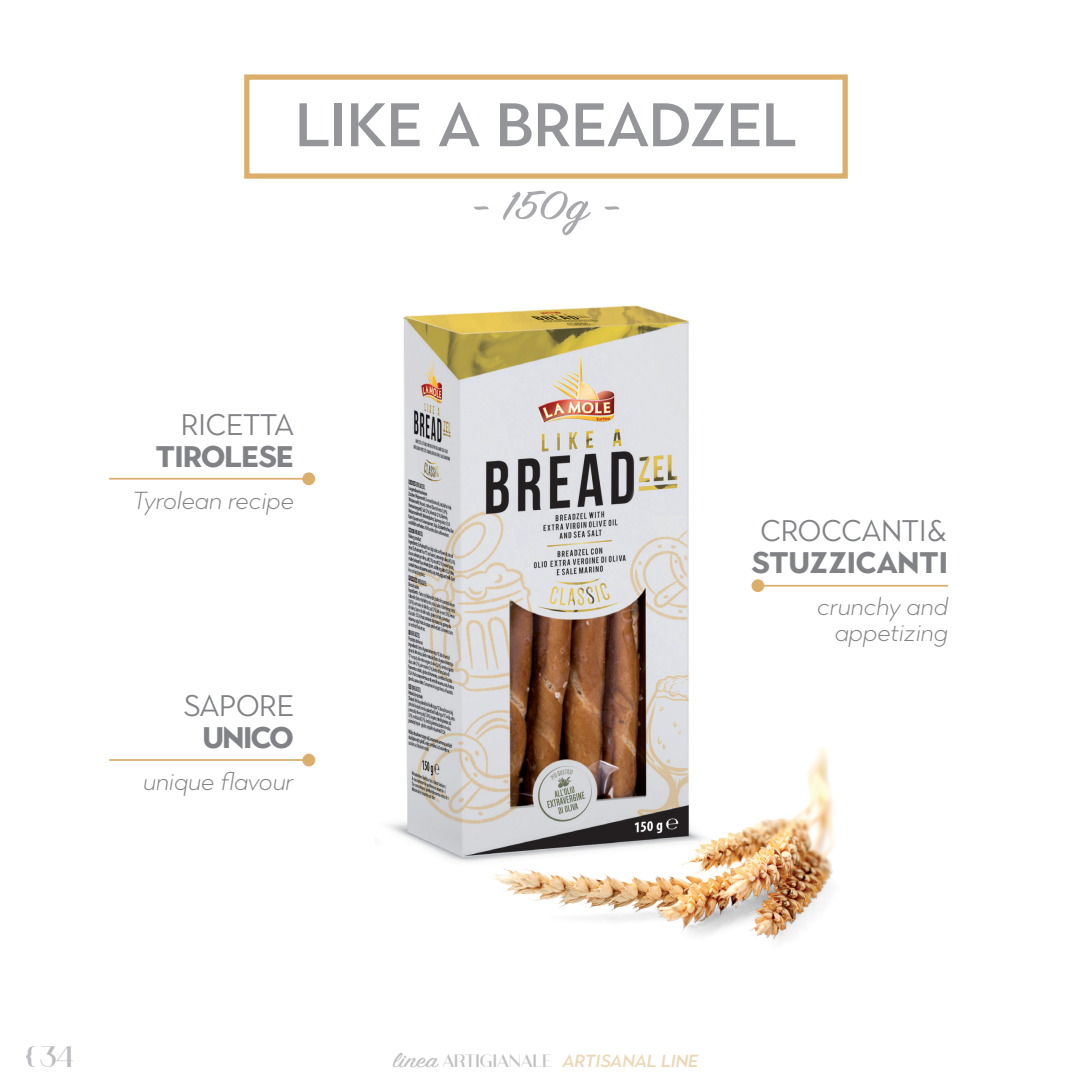
<style>
.page{position:relative;width:1092px;height:1092px;background:#fff}
.page>*{position:absolute;margin:0;border:0;box-sizing:border-box;transform-origin:0 0}
.t1{font:500 61.25px "Town 80 Text";color:#939598}
.t2{font:44.8px "Sign Painter House Script";color:#a8a9ad;scale:1.25 1}
.t3{font:31.5px "Athena";color:#bcbdc0}
.t4{font:700 29.75px/31.5px "Town 80 Text";letter-spacing:-.025em;color:#808285;text-align:center}
.t5{font:29.75px "Town 80 Text";color:#808285}
.t6{font:italic 300 24.5px/26.2px "Town 80 Text";color:#808285;text-align:right}
.t7{font:italic 500 17.5px "Town 80 Text";color:#dcae6b}
.s1{font-weight:400}
.s2{font-family:"Sign Painter House Script";font-weight:400;font-style:normal;font-size:23.28px;color:#808285}
.s3{font-family:"Athena";font-weight:400;font-style:normal;font-size:19.25px;color:#808285}
</style>
<div class="page">
<div style="left:244px;top:74px;width:603px;height:105px;border:5px solid #dcae6b"></div>
<hr style="left:109px;top:759px;width:199px;height:1px;background:#dcae6b">
<hr style="left:109px;top:478px;width:199px;height:1px;background:#dcae6b">
<div style="left:302px;top:472px;width:13px;height:13px;background:#dcae6b;border-radius:50%"></div>
<div style="left:302px;top:753px;width:13px;height:13px;background:#dcae6b;border-radius:50%"></div>
<hr style="left:762px;top:585px;width:185px;height:1px;background:#dcae6b">
<div style="left:751px;top:579px;width:13px;height:13px;background:#dcae6b;border-radius:50%"></div>
<img style="left:387px;top:305px;width:302px;height:557px">
<img style="left:481px;top:699px;width:354px;height:243px">
<p class="t1" style="left:295px;top:85px;width:502px">LIKE A BREADZEL</p>
<p class="t5" style="left:181px;top:405px;width:114px">RICETTA</p>
<p class="t4" style="left:155px;top:440px;width:140px">TIROLESE</p>
<p class="t6" style="left:132px;top:487px;width:163px">Tyrolean recipe</p>
<p class="t5" style="left:184px;top:687px;width:112px">SAPORE</p>
<p class="t4" style="left:202px;top:721px;width:93px">UNICO</p>
<p class="t6" style="left:143px;top:768px;width:152px">unique flavour</p>
<p class="t2" style="left:471px;top:178px;width:120px">- 150g -</p>
<p class="t4" style="left:751px;top:514px;width:198px"><span class="s1">CROCCANTI&amp;<br></span>STUZZICANTI</p>
<p class="t6" style="left:817px;top:592px;width:132px">crunchy and appetizing</p>
<p class="t3" style="left:25px;top:1034px;width:51px">{ 34</p>
<p class="t7" style="left:393px;top:1049px;width:307px"><span class="s2">linea</span> <span class="s3">ARTIGIANALE</span> ARTISANAL LINE</p>
</div>
